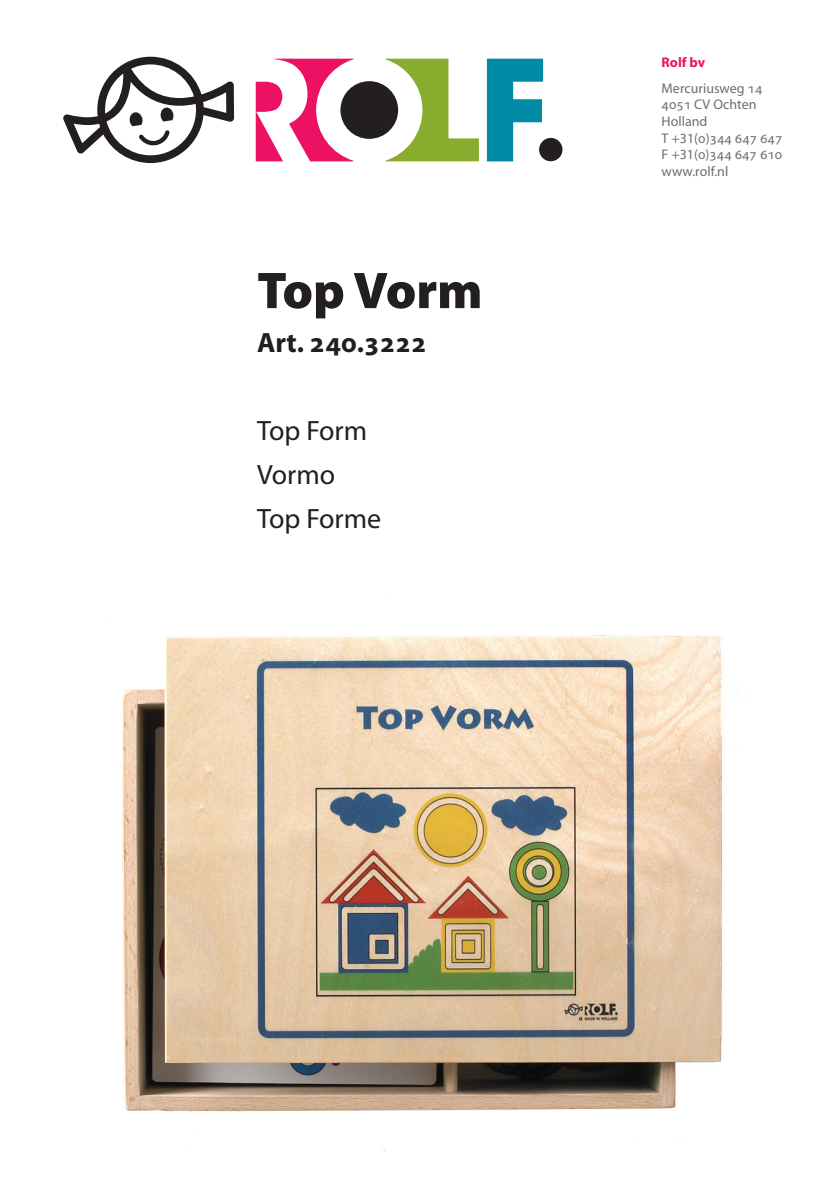
<style>
.page{position:relative;width:840px;height:1191px;background:#fff}
.page>*{position:absolute;margin:0;border:0;box-sizing:border-box;transform-origin:0 0}
.t1{font:900 52px "Myriad Pro";letter-spacing:-.005em;color:#231f20}
.t2{font:28px/44px "Myriad Pro";color:#231f20}
.t3{font:700 28px "Myriad Pro";color:#231f20}
.t4{font:14px/16.6px "Myriad Pro";color:#6c6d70}
.t5{font:700 14px "Myriad Pro";color:#ec1163}
</style>
<div class="page">
<svg style="left:486px;top:59px;width:56px;height:102px"></svg>
<div style="left:539px;top:138px;width:23px;height:23px;background:#231f20;border-radius:50%"></div>
<div style="left:340px;top:81px;width:58px;height:58px;background:#231f20;border-radius:50%"></div>
<svg style="left:255px;top:59px;width:99px;height:102px"></svg>
<svg style="left:384px;top:59px;width:94px;height:102px"></svg>
<svg style="left:63px;top:57px;width:171px;height:106px"></svg>
<img style="left:122px;top:635px;width:614px;height:516px">
<h1 class="t1" style="left:257px;top:261px;width:227px">Top Vorm</h1>
<h2 class="t3" style="left:257px;top:324px;width:171px">Art. 240.3222</h2>
<h2 class="t2" style="left:257px;top:408px;width:125px">Top Form<br>Vormo<br>Top Forme</h2>
<p class="t5" style="left:661px;top:53px;width:45px">Rolf bv</p>
<p class="t4" style="left:661px;top:80px;width:122px">Mercuriusweg 14<br>4051 CV Ochten<br>Holland<br>T +31(0)344 647 647<br>F +31(0)344 647 610 www.rolf.nl</p>
</div>
